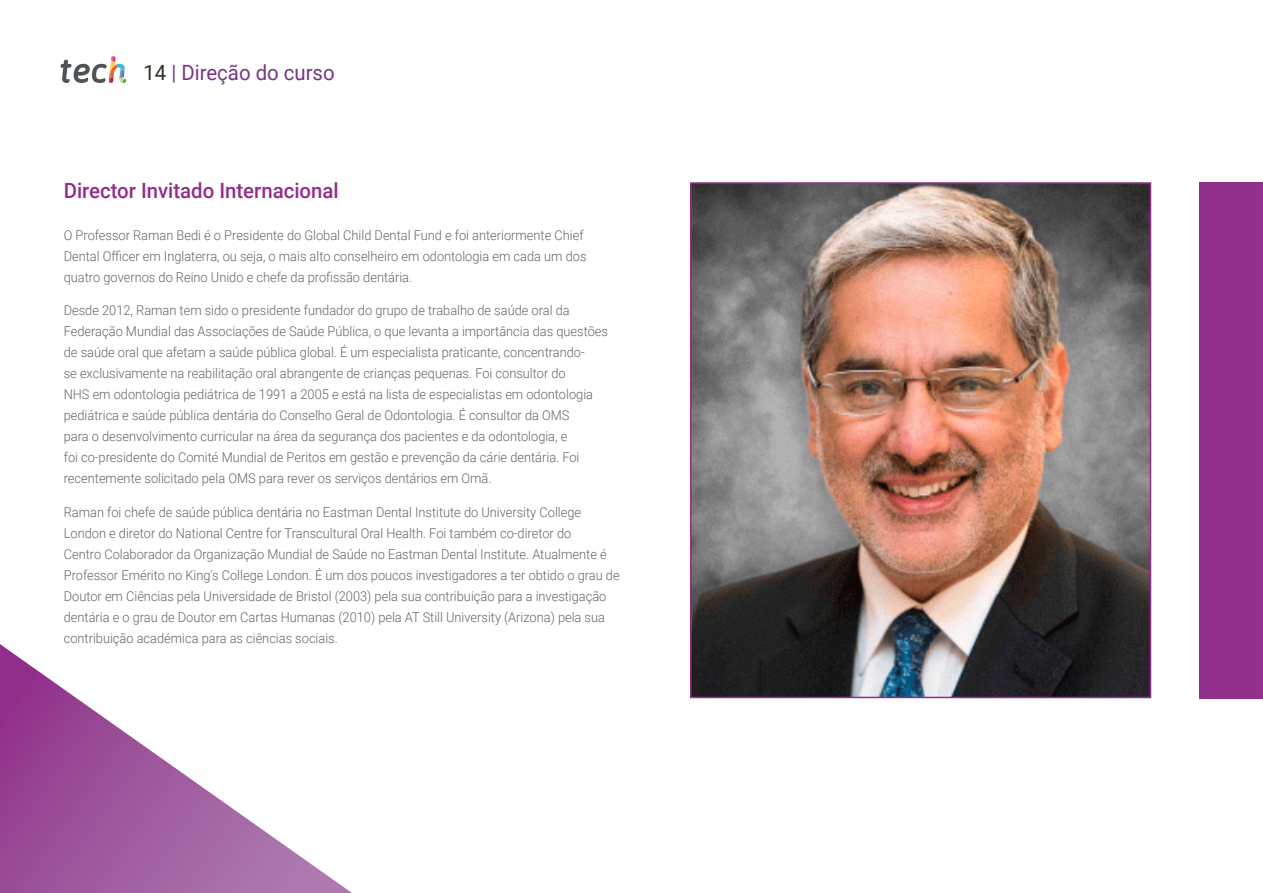
<style>
.page{position:relative;width:1263px;height:893px;background:#fff}
.page>*{position:absolute;margin:0;border:0;box-sizing:border-box;transform-origin:0 0}
.t1{font:500 21px "Roboto";color:#922d8b}
.t2{font:21px "Roboto";color:#783484}
.t3{font:300 13.5px/21px "Roboto";color:#656565;scale:.95 1}
.s1{color:#312e20}
.s2{color:#7e358c}
</style>
<div class="page">
<img style="left:693px;top:185px;width:455px;height:510px">
<div style="left:690px;top:182px;width:461px;height:516px;border:2px solid #922d8b"></div>
<svg style="left:0;top:644px;width:352px;height:249px"></svg>
<div style="left:1199px;top:182px;width:64px;height:516px;background:#912e8a"></div>
<svg style="left:61px;top:56px;width:65px;height:27px"></svg>
<h1 class="t2" style="left:144px;top:57px;width:193px"><span class="s1">14</span> <span class="s2">|</span> Direção do curso</h1>
<h1 class="t1" style="left:64px;top:176px;width:276px">Director Invitado Internacional</h1>
<p class="t3" style="left:64px;top:224px;width:552px">O Professor Raman Bedi é o Presidente do Global Child Dental Fund e foi anteriormente Chief<br>Dental Officer em Inglaterra, ou seja, o mais alto conselheiro em odontologia em cada um dos quatro governos do Reino Unido e chefe da profissão dentária.</p>
<p class="t3" style="left:64px;top:300px;width:574px">Desde 2012, Raman tem sido o presidente fundador do grupo de trabalho de saúde oral da Federação Mundial das Associações de Saúde Pública, o que levanta a importância das questões de saúde oral que afetam a saúde pública global. É um especialista praticante, concentrando-<br>se exclusivamente na reabilitação oral abrangente de crianças pequenas. Foi consultor do<br>NHS em odontologia pediátrica de 1991 a 2005 e está na lista de especialistas em odontologia pediátrica e saúde pública dentária do Conselho Geral de Odontologia. É consultor da OMS<br>para o desenvolvimento curricular na área da segurança dos pacientes e da odontologia, e<br>foi co-presidente do Comité Mundial de Peritos em gestão e prevenção da cárie dentária. Foi recentemente solicitado pela OMS para rever os serviços dentários em Omã.</p>
<p class="t3" style="left:64px;top:501px;width:587px">Raman foi chefe de saúde pública dentária no Eastman Dental Institute do University College London e diretor do National Centre for Transcultural Oral Health. Foi também co-diretor do<br>Centro Colaborador da Organização Mundial de Saúde no Eastman Dental Institute. Atualmente é Professor Emérito no King’s College London. É um dos poucos investigadores a ter obtido o grau de Doutor em Ciências pela Universidade de Bristol (2003) pela sua contribuição para a investigação dentária e o grau de Doutor em Cartas Humanas (2010) pela AT Still University (Arizona) pela sua contribuição académica para as ciências sociais.</p>
</div>
